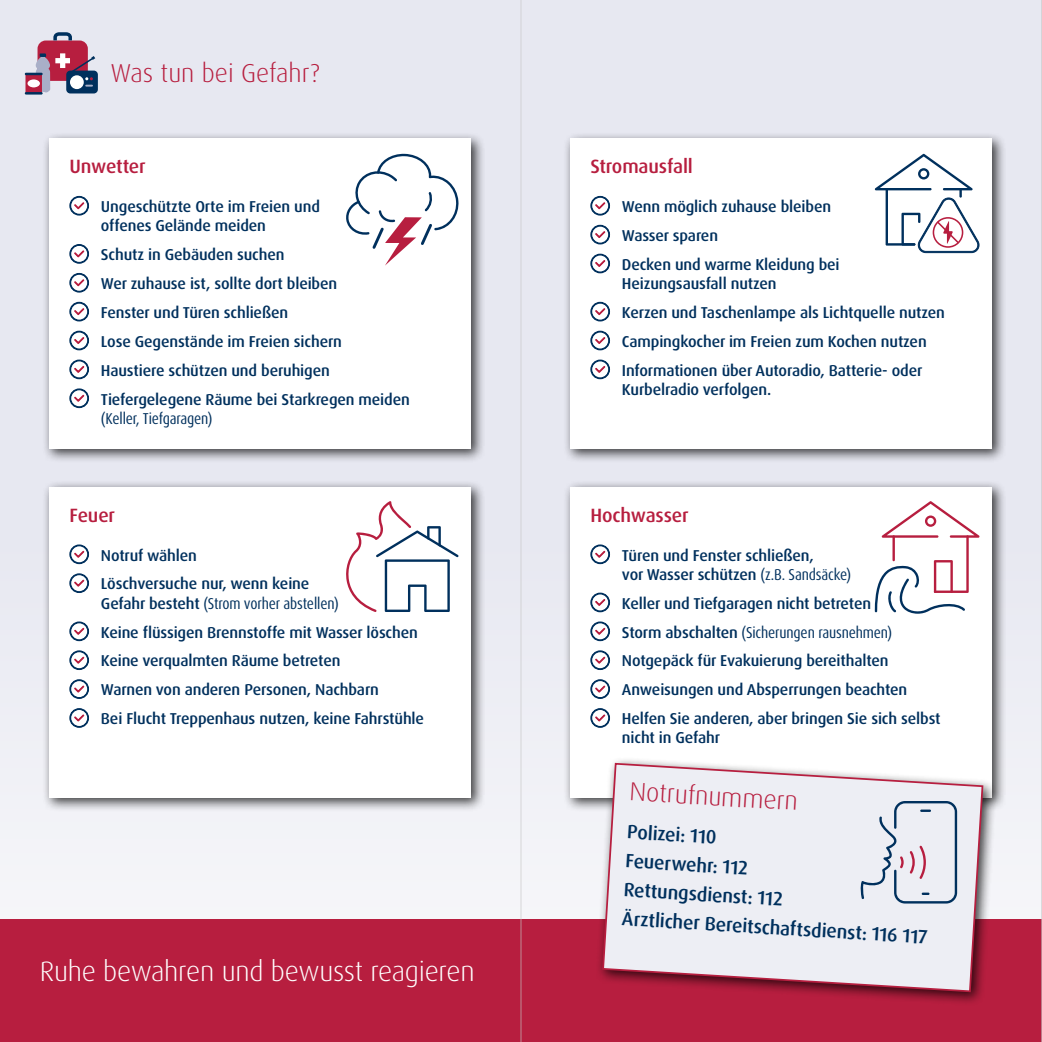
<style>
.page{position:relative;width:1042px;height:1042px;background:#e7e8f1}
.page>*{position:absolute;margin:0;border:0;box-sizing:border-box;transform-origin:0 0}
.t1{font:300 28px "Dax Pro";letter-spacing:-.01em;color:#fff}
.t2{font:300 25.9px "Dax Pro";color:#b71e3f}
.t3{font:500 19.25px/29.2px "Dax Pro";color:#00305d}
.t4{font:500 19.25px "Dax Pro";letter-spacing:-.01em;color:#b71e3f}
.t5{font:500 15.75px/28.9px "Dax Pro";letter-spacing:-.01em;color:#00305d}
.t6{font:condensed 15.75px "Dax Pro";letter-spacing:-.01em;color:#00305d}
.s1{font-weight:400;font-stretch:condensed}
</style>
<div class="page">
<div style="left:0;top:919px;width:1042px;height:123px;background:#b71e3f"></div>
<div style="left:43px;top:132px;width:443px;height:331px;background:#000;opacity:.75"></div>
<div style="left:50px;top:139px;width:421px;height:310px;background:#fff"></div>
<svg style="left:69px;top:196px;width:20px;height:20px"></svg>
<svg style="left:69px;top:244px;width:20px;height:20px"></svg>
<svg style="left:69px;top:273px;width:20px;height:20px"></svg>
<svg style="left:69px;top:301px;width:20px;height:21px"></svg>
<svg style="left:69px;top:330px;width:20px;height:21px"></svg>
<svg style="left:69px;top:359px;width:20px;height:20px"></svg>
<svg style="left:69px;top:388px;width:20px;height:20px"></svg>
<div style="left:43px;top:480px;width:443px;height:332px;background:#000;opacity:.75"></div>
<div style="left:50px;top:487px;width:421px;height:310px;background:#fff"></div>
<svg style="left:69px;top:544px;width:20px;height:20px"></svg>
<svg style="left:69px;top:573px;width:20px;height:20px"></svg>
<svg style="left:69px;top:621px;width:20px;height:20px"></svg>
<svg style="left:69px;top:650px;width:20px;height:20px"></svg>
<svg style="left:69px;top:679px;width:20px;height:20px"></svg>
<svg style="left:69px;top:708px;width:20px;height:20px"></svg>
<div style="left:564px;top:132px;width:442px;height:331px;background:#000;opacity:.75"></div>
<div style="left:570px;top:139px;width:422px;height:310px;background:#fff"></div>
<svg style="left:590px;top:196px;width:20px;height:20px"></svg>
<svg style="left:590px;top:224px;width:20px;height:21px"></svg>
<svg style="left:590px;top:253px;width:20px;height:21px"></svg>
<svg style="left:590px;top:301px;width:20px;height:21px"></svg>
<svg style="left:590px;top:330px;width:20px;height:21px"></svg>
<svg style="left:590px;top:359px;width:20px;height:20px"></svg>
<div style="left:564px;top:480px;width:442px;height:332px;background:#000;opacity:.75"></div>
<div style="left:570px;top:487px;width:422px;height:310px;background:#fff"></div>
<svg style="left:590px;top:544px;width:20px;height:20px"></svg>
<svg style="left:590px;top:592px;width:20px;height:20px"></svg>
<svg style="left:590px;top:621px;width:20px;height:20px"></svg>
<svg style="left:590px;top:650px;width:20px;height:20px"></svg>
<svg style="left:590px;top:679px;width:20px;height:20px"></svg>
<svg style="left:590px;top:708px;width:20px;height:20px"></svg>
<svg style="left:875px;top:501px;width:104px;height:113px"></svg>
<svg style="left:346px;top:501px;width:113px;height:111px"></svg>
<svg style="left:875px;top:154px;width:105px;height:99px"></svg>
<svg style="left:346px;top:153px;width:113px;height:113px"></svg>
<div style="left:595px;top:756px;width:402px;height:250px;background:#000;opacity:.75"></div>
<svg style="left:601px;top:762px;width:383px;height:231px"></svg>
<svg style="left:860px;top:801px;width:97px;height:102px"></svg>
<div style="left:38px;top:41px;width:50px;height:40px;background:#b71e3f;border-radius:8px"></div>
<svg style="left:53px;top:32px;width:19px;height:8px"></svg>
<hr style="left:25px;top:92px;width:18px;height:3px;background:#00305d">
<svg style="left:25px;top:53px;width:73px;height:40px"></svg>
<hr style="left:521px;top:0;width:1px;height:1042px;background:#c6c6c6">
<hr style="left:1041px;top:0;width:1px;height:1042px;background:#c6c6c6">
<h2 class="t2" style="left:110px;top:57px;width:211px">Was tun bei Gefahr?</h2>
<p class="t4" style="left:69px;top:154px;width:78px">Unwetter</p>
<p class="t5" style="left:101px;top:197px;width:221px;line-height:19.2px">Ungeschützte Orte im Freien und offenes Gelände meiden</p>
<p class="t5" style="left:101px;top:240px;width:310px">Schutz in Gebäuden suchen<br>Wer zuhause ist, sollte dort bleiben<br>Fenster und Türen schließen<br>Lose Gegenstände im Freien sichern<br>Haustiere schützen und beruhigen Tiefergelegene Räume bei Starkregen meiden</p>
<p class="t6" style="left:101px;top:408px;width:113px">(Keller, Tiefgaragen)</p>
<p class="t4" style="left:69px;top:503px;width:47px">Feuer</p>
<p class="t5" style="left:101px;top:541px;width:210px">Notruf wählen<br>Löschversuche nur, wenn keine</p>
<p class="t5" style="left:101px;top:589px;width:325px">Gefahr besteht <span class="s1">(Strom vorher abstellen)<br></span>Keine flüssigen Brennstoffe mit Wasser löschen Keine verqualmten Räume betreten<br>Warnen von anderen Personen, Nachbarn<br>Bei Flucht Treppenhaus nutzen, keine Fahrstühle</p>
<h1 class="t1" style="left:40px;top:953px;width:436px">Ruhe bewahren und bewusst reagieren</h1>
<p class="t4" style="left:590px;top:154px;width:104px">Stromausfall</p>
<p class="t5" style="left:622px;top:192px;width:219px">Wenn möglich zuhause bleiben<br>Wasser sparen<br>Decken und warme Kleidung bei</p>
<p class="t5" style="left:622px;top:269px;width:324px">Heizungsausfall nutzen<br>Kerzen und Taschenlampe als Lichtquelle nutzen Campingkocher im Freien zum Kochen nutzen Informationen über Autoradio, Batterie- oder</p>
<p class="t5" style="left:622px;top:375px;width:151px">Kurbelradio verfolgen.</p>
<p class="t4" style="left:590px;top:503px;width:100px">Hochwasser</p>
<p class="t5" style="left:622px;top:545px;width:231px;line-height:19.2px">Türen und Fenster schließen,<br>vor Wasser schützen <span class="s1">(z.B. Sandsäcke)</span></p>
<p class="t5" style="left:622px;top:589px;width:320px">Keller und Tiefgaragen nicht betreten<br>Storm abschalten <span class="s1">(Sicherungen rausnehmen)<br></span>Notgepäck für Evakuierung bereithalten Anweisungen und Absperrungen beachten Helfen Sie anderen, aber bringen Sie sich selbst</p>
<p class="t5" style="left:622px;top:723px;width:100px">nicht in Gefahr</p>
<h2 class="t2" style="left:630px;top:775px;width:170px;rotate:3deg">Notrufnummern</h2>
<p class="t3" style="left:627px;top:817px;width:307px;rotate:3deg">Polizei: 110<br>Feuerwehr: 112<br>Rettungsdienst: 112<br>Ärztlicher Bereitschaftsdienst: 116 117</p>
</div>
